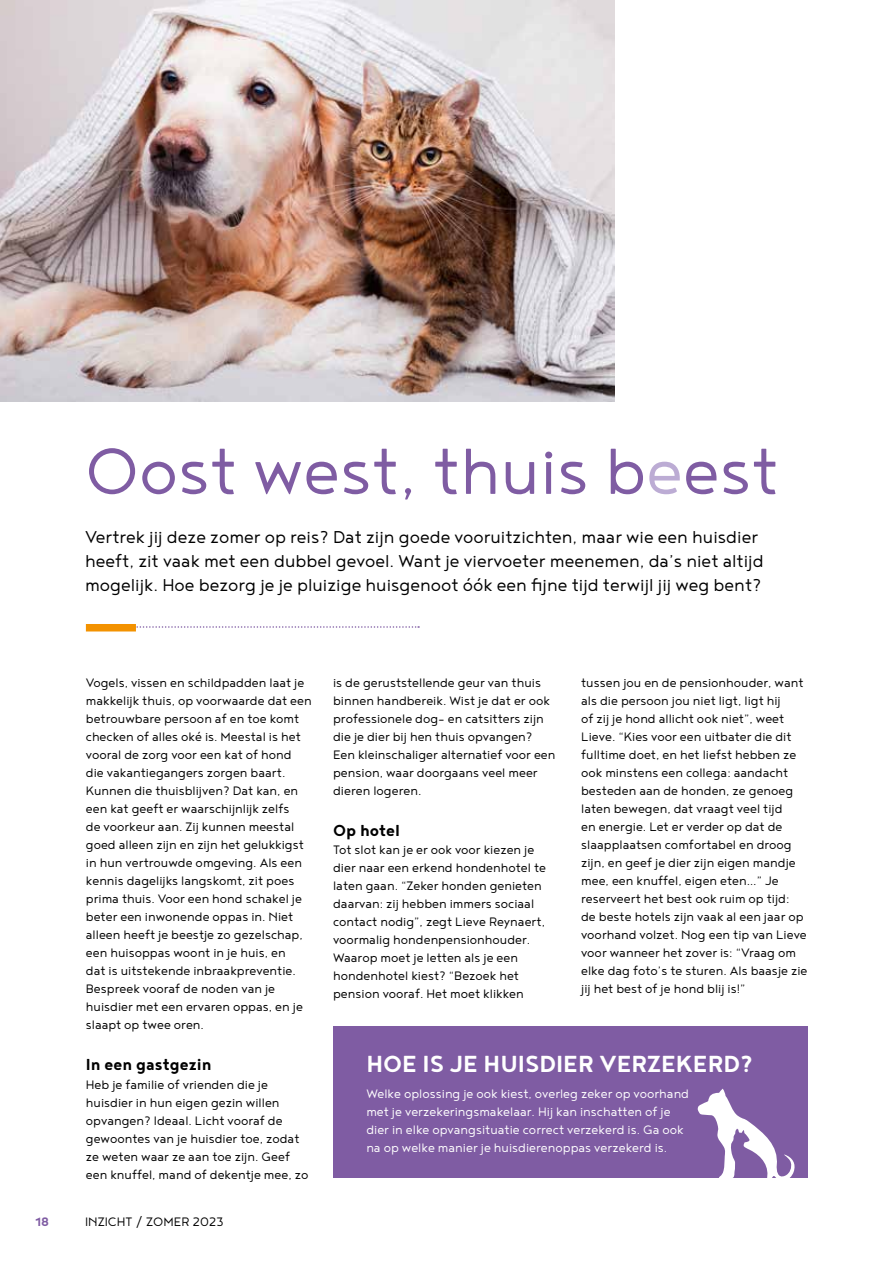
<style>
.page{position:relative;width:893px;height:1263px;background:#fff}
.page>*{position:absolute;margin:0;border:0;box-sizing:border-box;transform-origin:0 0}
.t1{font:300 79.5px "Noyh";color:#7f5ca3}
.t2{font:700 28.5px "Noyh";color:#fff}
.t3{font:300 21px/24px "Noyh";color:#000}
.t4{font:700 19.5px "Noyh";color:#000}
.t5{font:300 15px/18px "Noyh";color:#000}
.t6{font:300 15px/18px "Noyh";color:#fff}
.t7{font:700 15px "Noyh";color:#7f5ca3}
.s1{color:#bcacd4}
</style>
<div class="page">
<svg style="left:136px;top:626px;width:283px;height:2px"></svg>
<div style="left:86px;top:624px;width:50px;height:7px;background:#f39200"></div>
<div style="left:333px;top:1026px;width:475px;height:152px;background:#7f5ca3"></div>
<img style="left:0;top:0;width:615px;height:401px">
<svg style="left:698px;top:1089px;width:97px;height:89px"></svg>
<h1 class="t1" style="left:85px;top:428px;width:695px">Oost west, thuis b<span class="s1">e</span>est</h1>
<p class="t3" style="left:85px;top:524px;width:680px">Vertrek jij deze zomer op reis? Dat zijn goede vooruitzichten, maar wie een huisdier heeft, zit vaak met een dubbel gevoel. Want je viervoeter meenemen, da’s niet altijd mogelijk. Hoe bezorg je je pluizige huisgenoot óók een fijne tijd terwijl jij weg bent?</p>
<p class="t5" style="left:86px;top:673px;width:227px">Vogels, vissen en schildpadden laat je makkelijk thuis, op voorwaarde dat een betrouwbare persoon af en toe komt checken of alles oké is. Meestal is het vooral de zorg voor een kat of hond die vakantiegangers zorgen baart.<br>Kunnen die thuisblijven? Dat kan, en een kat geeft er waarschijnlijk zelfs<br>de voorkeur aan. Zij kunnen meestal goed alleen zijn en zijn het gelukkigst in hun vertrouwde omgeving. Als een kennis dagelijks langskomt, zit poes prima thuis. Voor een hond schakel je beter een inwonende oppas in. Niet alleen heeft je beestje zo gezelschap, een huisoppas woont in je huis, en<br>dat is uitstekende inbraakpreventie.<br>Bespreek vooraf de noden van je huisdier met een ervaren oppas, en je slaapt op twee oren.</p>
<h3 class="t4" style="left:86px;top:1054px;width:127px">In een gastgezin</h3>
<p class="t5" style="left:86px;top:1075px;width:224px">Heb je familie of vrienden die je huisdier in hun eigen gezin willen opvangen? Ideaal. Licht vooraf de gewoontes van je huisdier toe, zodat ze weten waar ze aan toe zijn. Geef een knuffel, mand of dekentje mee, zo</p>
<p class="t7" style="left:35px;top:1213px;width:15px">18</p>
<p class="t5" style="left:85px;top:1212px;width:140px">INZICHT / ZOMER 2023</p>
<p class="t5" style="left:333px;top:673px;width:224px">is de geruststellende geur van thuis binnen handbereik. Wist je dat er ook professionele dog- en catsitters zijn die je dier bij hen thuis opvangen?<br>Een kleinschaliger alternatief voor een pension, waar doorgaans veel meer dieren logeren.</p>
<h3 class="t4" style="left:333px;top:820px;width:69px">Op hotel</h3>
<p class="t5" style="left:333px;top:841px;width:214px">Tot slot kan je er ook voor kiezen je dier naar een erkend hondenhotel te laten gaan. “Zeker honden genieten daarvan: zij hebben immers sociaal contact nodig”, zegt Lieve Reynaert, voormalig hondenpensionhouder.<br>Waarop moet je letten als je een hondenhotel kiest? “Bezoek het pension vooraf. Het moet klikken</p>
<p class="t5" style="left:581px;top:673px;width:228px">tussen jou en de pensionhouder, want als die persoon jou niet ligt, ligt hij<br>of zij je hond allicht ook niet”, weet Lieve. “Kies voor een uitbater die dit fulltime doet, en het liefst hebben ze ook minstens een collega: aandacht besteden aan de honden, ze genoeg laten bewegen, dat vraagt veel tijd<br>en energie. Let er verder op dat de slaapplaatsen comfortabel en droog zijn, en geef je dier zijn eigen mandje mee, een knuffel, eigen eten…” Je reserveert het best ook ruim op tijd: de beste hotels zijn vaak al een jaar op voorhand volzet. Nog een tip van Lieve voor wanneer het zover is: “Vraag om elke dag foto’s te sturen. Als baasje zie jij het best of je hond blij is!”</p>
<h2 class="t2" style="left:366px;top:1047px;width:389px">HOE IS JE HUISDIER VERZEKERD?</h2>
<p class="t6" style="left:366px;top:1085px;width:324px">Welke oplossing je ook kiest, overleg zeker op voorhand met je verzekeringsmakelaar. Hij kan inschatten of je dier in elke opvangsituatie correct verzekerd is. Ga ook na op welke manier je huisdierenoppas verzekerd is.</p>
</div>
